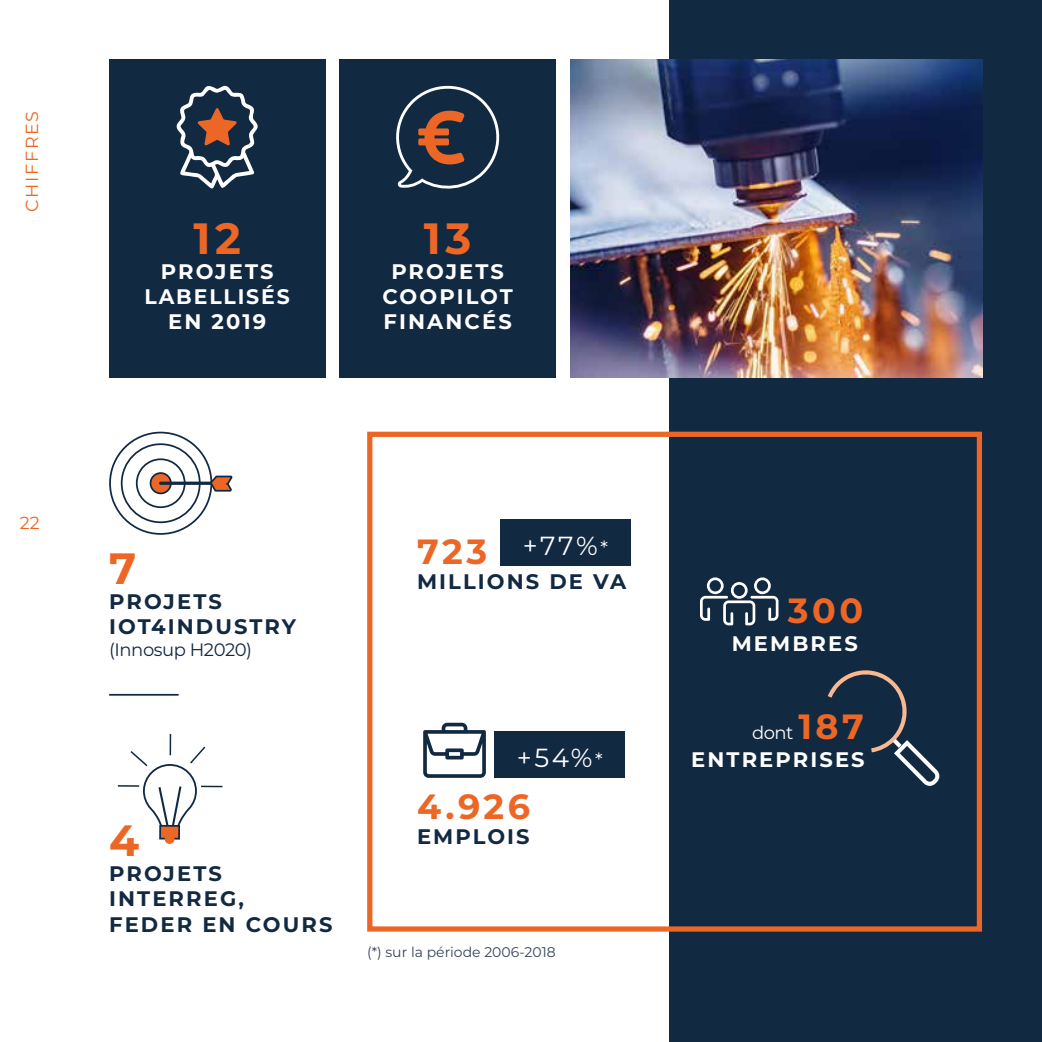
<style>
.page{position:relative;width:1042px;height:1042px;background:#fff}
.page>*{position:absolute;margin:0;border:0;box-sizing:border-box;transform-origin:0 0}
.t1{font:700 43.75px "Montserrat";color:#ec6725}
.t2{font:700 35px "Montserrat";letter-spacing:.1em;color:#ec6725}
.t3{font:26.07px "Montserrat";color:#fff}
.t4{font:700 21px/25.2px "Montserrat";letter-spacing:.1em;color:#122942}
.t5{font:700 21px/25.2px "Montserrat";letter-spacing:.1em;color:#fff;text-align:center}
.t6{font:18.03px "Montserrat";letter-spacing:-.025em;color:#122942}
.t7{font:18.03px "Montserrat";color:#fff}
.t8{font:17.5px "Montserrat";letter-spacing:.1em;color:#ec6725}
.t9{font:14px "Montserrat";color:#37435c}
.s1{font-size:19.6px}
</style>
<div class="page">
<div style="left:670px;top:0;width:372px;height:1042px;background:#122942"></div>
<div style="left:367px;top:432px;width:615px;height:499px;border:5px solid #ec6725"></div>
<div style="left:494px;top:731px;width:131px;height:46px;background:#122942"></div>
<svg style="left:423px;top:723px;width:63px;height:55px"></svg>
<div style="left:500px;top:519px;width:131px;height:47px;background:#122942"></div>
<svg style="left:700px;top:577px;width:78px;height:48px"></svg>
<svg style="left:828px;top:670px;width:112px;height:116px"></svg>
<div style="left:109px;top:60px;width:216px;height:318px;background:#122942"></div>
<div style="left:340px;top:60px;width:216px;height:318px;background:#122942"></div>
<svg style="left:396px;top:85px;width:104px;height:104px"></svg>
<hr style="left:201px;top:785px;width:21px;height:2px;background:#122942">
<hr style="left:118px;top:785px;width:21px;height:2px;background:#122942">
<svg style="left:130px;top:734px;width:75px;height:94px"></svg>
<div style="left:160px;top:826px;width:19px;height:13px;background:#ec6725"></div>
<div style="left:159px;top:825px;width:21px;height:14px;border:2px solid #122942"></div>
<div style="left:166px;top:835px;width:8px;height:8px;background:#ec6725;border-radius:50%"></div>
<div style="left:165px;top:834px;width:10px;height:10px;border:2px solid #ec6725;border-radius:50%"></div>
<div style="left:109px;top:432px;width:103px;height:103px;border:2px solid #122942;border-radius:50%"></div>
<div style="left:121px;top:443px;width:80px;height:80px;border:2px solid #122942;border-radius:50%"></div>
<div style="left:136px;top:458px;width:50px;height:50px;border:2px solid #122942;border-radius:50%"></div>
<div style="left:151px;top:473px;width:20px;height:20px;background:#ec6725;border-radius:50%"></div>
<div style="left:150px;top:472px;width:22px;height:22px;border:2px solid #122942;border-radius:50%"></div>
<svg style="left:158px;top:474px;width:75px;height:19px"></svg>
<svg style="left:176px;top:85px;width:82px;height:104px"></svg>
<hr style="left:109px;top:694px;width:70px;height:2px;background:#122942">
<img style="left:570px;top:60px;width:412px;height:318px">
<p class="t8" style="left:20px;top:212px;width:103px;rotate:-90deg">CHIFFRES</p>
<h1 class="t1" style="left:193px;top:207px;width:49px">12</h1>
<p class="t5" style="left:144px;top:258px;width:147px">PROJETS<br>LABELLISÉS<br>EN 2019</p>
<h1 class="t1" style="left:424px;top:207px;width:49px">13</h1>
<p class="t5" style="left:382px;top:258px;width:132px">PROJETS<br>COOPILOT<br>FINANCÉS</p>
<p class="t8" style="left:20px;top:511px;width:21px">22</p>
<h1 class="t1" style="left:109px;top:536px;width:29px">7</h1>
<p class="t4" style="left:109px;top:588px;width:188px">PROJETS<br>IOT4INDUSTRY</p>
<p class="t6" style="left:109px;top:637px;width:144px">(Innosup H2020)</p>
<h1 class="t1" style="left:109px;top:809px;width:32px">4</h1>
<p class="t4" style="left:109px;top:860px;width:225px">PROJETS<br>INTERREG,<br>FEDER EN COURS</p>
<p class="t3" style="left:523px;top:528px;width:87px">+77%<span class="s1">*</span></p>
<h2 class="t2" style="left:417px;top:526px;width:72px">723</h2>
<p class="t4" style="left:417px;top:568px;width:211px">MILLIONS DE VA</p>
<p class="t3" style="left:517px;top:739px;width:87px">+54%<span class="s1">*</span></p>
<h2 class="t2" style="left:417px;top:781px;width:114px">4.926</h2>
<p class="t4" style="left:417px;top:823px;width:114px">EMPLOIS</p>
<p class="t9" style="left:367px;top:942px;width:190px">(*) sur la période 2006-2018</p>
<h2 class="t2" style="left:788px;top:585px;width:77px">300</h2>
<p class="t5" style="left:732px;top:629px;width:128px">MEMBRES</p>
<h2 class="t2" style="left:798px;top:701px;width:67px">187</h2>
<p class="t7" style="left:752px;top:720px;width:43px">dont</p>
<p class="t5" style="left:691px;top:745px;width:175px">ENTREPRISES</p>
</div>
